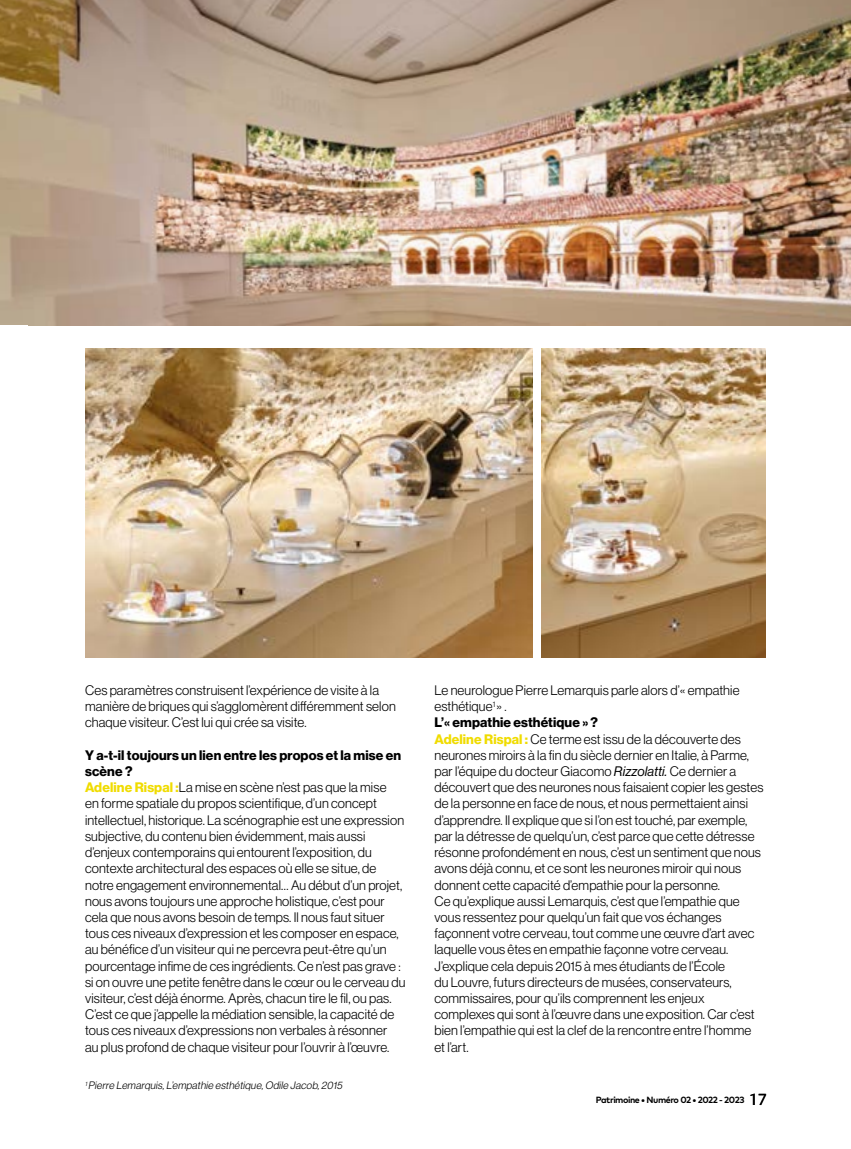
<style>
.page{position:relative;width:851px;height:1149px;background:#fff}
.page>*{position:absolute;margin:0;border:0;box-sizing:border-box;transform-origin:0 0}
.t1{font:13.5px/16.2px "N Haas Grotesk DS Pro 45 Lt";letter-spacing:.01em;color:#000}
.t2{font:13.5px/16.2px "N Haas Grotesk DS Pro 75 Bd";letter-spacing:.01em;color:#000}
.t3{font:italic 10.5px "N Haas Grotesk DS Pro 45 Lt";color:#000}
.t4{font:700 9px "Mark Pro";letter-spacing:-.05em;color:#000}
.s1{font-family:"N Haas Grotesk DS Pro 75 Bd";color:#f0dc00}
.s2{font-family:"N Haas Grotesk DS Pro 56 It"}
.s3{font-family:"Le Monde Sans Std";font-weight:400;font-size:16.5px}
</style>
<div class="page">
<img style="left:0;top:0;width:850px;height:325px">
<img style="left:85px;top:349px;width:448px;height:308px">
<img style="left:542px;top:349px;width:223px;height:308px">
<p class="t1" style="left:85px;top:682px;width:312px">Ces paramètres construisent l’expérience de visite à la manière de briques qui s’agglomèrent différemment selon chaque visiteur. C’est lui qui crée sa visite.</p>
<p class="t2" style="left:85px;top:747px;width:317px">Y a-t-il toujours un lien entre les propos et la mise en scène ?</p>
<p class="t1" style="left:85px;top:779px;width:322px"><span class="s1">Adeline Rispal :</span>La mise en scène n’est pas que la mise<br>en forme spatiale du propos scientifique, d’un concept intellectuel, historique. La scénographie est une expression subjective, du contenu bien évidemment, mais aussi d’enjeux contemporains qui entourent l’exposition, du contexte architectural des espaces où elle se situe, de notre engagement environnemental… Au début d’un projet, nous avons toujours une approche holistique, c’est pour cela que nous avons besoin de temps. Il nous faut situer tous ces niveaux d’expression et les composer en espace, au bénéfice d’un visiteur qui ne percevra peut-être qu’un pourcentage infime de ces ingrédients. Ce n’est pas grave : si on ouvre une petite fenêtre dans le cœur ou le cerveau du visiteur, c’est déjà énorme. Après, chacun tire le fil, ou pas.<br>C’est ce que j’appelle la médiation sensible, la capacité de tous ces niveaux d’expressions non verbales à résonner<br>au plus profond de chaque visiteur pour l’ouvrir à l’œuvre.</p>
<p class="t3" style="left:85px;top:1078px;width:260px"><sup>1</sup> Pierre Lemarquis,L’empathie esthétique,Odile Jacob,2015</p>
<p class="t1" style="left:434px;top:682px;width:306px">Le neurologue Pierre Lemarquis parle alors d’« empathie esthétique<sup>1</sup> » .</p>
<p class="t2" style="left:434px;top:714px;width:165px">L’« empathie esthétique » ?</p>
<p class="t1" style="left:434px;top:730px;width:330px"><span class="s1">Adeline Rispal :</span> Ce terme est issu de la découverte des neurones miroirs à la fin du siècle dernier en Italie, à Parme, par l’équipe du docteur Giacomo <span class="s2">Rizzolatti.</span> Ce dernier a découvert que des neurones nous faisaient copier les gestes de la personne en face de nous, et nous permettaient ainsi d’apprendre. Il explique que si l’on est touché, par exemple, par la détresse de quelqu’un, c’est parce que cette détresse résonne profondément en nous, c’est un sentiment que nous avons déjà connu, et ce sont les neurones miroir qui nous donnent cette capacité d’empathie pour la personne.<br>Ce qu’explique aussi Lemarquis, c’est que l’empathie que vous ressentez pour quelqu’un fait que vos échanges façonnent votre cerveau, tout comme une œuvre d’art avec laquelle vous êtes en empathie façonne votre cerveau.<br>J’explique cela depuis 2015 à mes étudiants de l’École<br>du Louvre, futurs directeurs de musées, conservateurs, commissaires, pour qu’ils comprennent les enjeux complexes qui sont à l’œuvre dans une exposition. Car c’est bien l’empathie qui est la clef de la rencontre entre l’homme et l’art.</p>
<p class="t4" style="left:595px;top:1092px;width:172px">Patrimoine • Numéro 02 • 2022 - 2023 <span class="s3">17</span></p>
</div>
